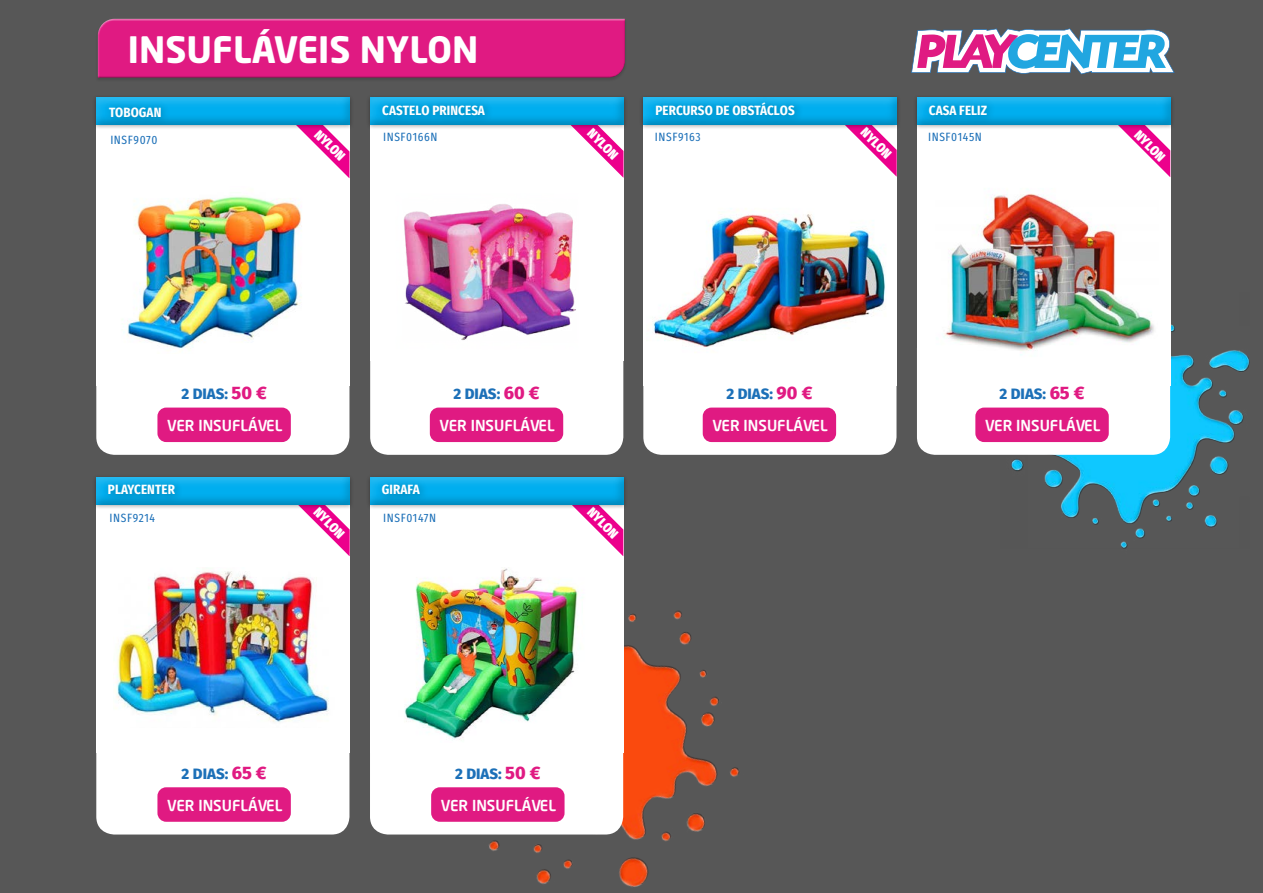
<style>
.page{position:relative;width:1263px;height:893px;background:#575757}
.page>*{position:absolute;margin:0;border:0;box-sizing:border-box;transform-origin:0 0}
.t1{font:700 36px "Neo Sans Std";color:#fff}
.t2{font:800 15px "Fira Sans";color:#1c70b8}
.t3{font:500 14.85px "Neo Sans Pro";color:#fff}
.t4{font:800 13.5px "Fira Sans Condensed";color:#fff}
.t5{font:700 13.35px "Fira Sans Condensed";letter-spacing:.01em;color:#fff}
.t6{font:12px "Fira Sans Condensed";letter-spacing:.05em;color:#1c70b8}
.s1{font-size:18px;color:#e01a82}
</style>
<div class="page">
<svg style="left:911px;top:28px;width:264px;height:46px"></svg>
<img style="left:350px;top:518px;width:473px;height:375px">
<img style="left:995px;top:242px;width:255px;height:345px">
<div style="left:643px;top:98px;width:253px;height:288px;background:#fff"></div>
<div style="left:96px;top:98px;width:253px;height:288px;background:#fff"></div>
<div style="left:917px;top:98px;width:253px;height:288px;background:#fff"></div>
<div style="left:370px;top:98px;width:253px;height:263px;background:#fff"></div>
<div style="left:96px;top:710px;width:253px;height:124px;background:#fff;border-radius:18px"></div>
<div style="left:370px;top:710px;width:253px;height:124px;background:#fff;border-radius:18px"></div>
<div style="left:917px;top:331px;width:253px;height:124px;background:#fff;border-radius:18px"></div>
<div style="left:96px;top:331px;width:253px;height:124px;background:#fff;border-radius:18px"></div>
<div style="left:643px;top:331px;width:253px;height:124px;background:#fff;border-radius:18px"></div>
<div style="left:370px;top:331px;width:253px;height:124px;background:#fff;border-radius:18px"></div>
<div style="left:96px;top:477px;width:253px;height:276px;background:#fff"></div>
<div style="left:370px;top:477px;width:253px;height:276px;background:#fff"></div>
<svg style="left:303px;top:510px;width:47px;height:46px"></svg>
<svg style="left:577px;top:510px;width:46px;height:46px"></svg>
<svg style="left:1123px;top:130px;width:47px;height:47px"></svg>
<svg style="left:301px;top:130px;width:48px;height:48px"></svg>
<svg style="left:575px;top:130px;width:48px;height:48px"></svg>
<div style="left:703px;top:408px;width:133px;height:34px;background:#e01a82"></div>
<div style="left:430px;top:408px;width:133px;height:34px;background:#e01a82"></div>
<div style="left:157px;top:408px;width:134px;height:34px;background:#e01a82"></div>
<svg style="left:157px;top:787px;width:134px;height:35px;background:#e12186"></svg>
<svg style="left:431px;top:787px;width:133px;height:35px;background:#e02085"></svg>
<div style="left:975px;top:408px;width:134px;height:34px;background:#e01a82"></div>
<img style="left:127px;top:195px;width:175px;height:154px">
<img style="left:403px;top:204px;width:173px;height:136px">
<img style="left:653px;top:210px;width:233px;height:137px">
<img style="left:943px;top:194px;width:211px;height:161px">
<img style="left:116px;top:571px;width:213px;height:151px">
<div style="left:96px;top:19px;width:531px;height:63px;background:#525252"></div>
<div style="left:96px;top:16px;width:531px;height:63px;background:#575757"></div>
<div style="left:96px;top:18px;width:531px;height:62px;background:#454545;opacity:.62"></div>
<div style="left:93px;top:474px;width:261px;height:36px;background:#000;opacity:.35"></div>
<div style="left:84px;top:467px;width:274px;height:39px;background:#575757"></div>
<div style="left:86px;top:470px;width:276px;height:36px;background:#000;opacity:.3"></div>
<div style="left:366px;top:474px;width:261px;height:36px;background:#000;opacity:.35"></div>
<div style="left:358px;top:467px;width:273px;height:39px;background:#575757"></div>
<div style="left:360px;top:470px;width:276px;height:36px;background:#000;opacity:.3"></div>
<div style="left:102px;top:477px;width:82px;height:27px;background:#000;opacity:.3"></div>
<div style="left:375px;top:477px;width:54px;height:27px;background:#000;opacity:.3"></div>
<div style="left:640px;top:95px;width:261px;height:35px;background:#000;opacity:.35"></div>
<div style="left:631px;top:87px;width:274px;height:39px;background:#575757"></div>
<div style="left:633px;top:90px;width:276px;height:36px;background:#000;opacity:.3"></div>
<div style="left:913px;top:95px;width:261px;height:35px;background:#000;opacity:.35"></div>
<div style="left:905px;top:87px;width:273px;height:39px;background:#575757"></div>
<div style="left:907px;top:90px;width:276px;height:36px;background:#000;opacity:.3"></div>
<div style="left:93px;top:95px;width:261px;height:35px;background:#000;opacity:.35"></div>
<div style="left:84px;top:87px;width:274px;height:39px;background:#575757"></div>
<div style="left:86px;top:90px;width:276px;height:36px;background:#000;opacity:.3"></div>
<div style="left:650px;top:95px;width:154px;height:29px;background:#000;opacity:.3"></div>
<div style="left:922px;top:98px;width:74px;height:26px;background:#000;opacity:.3"></div>
<div style="left:103px;top:100px;width:68px;height:26px;background:#000;opacity:.3"></div>
<div style="left:366px;top:95px;width:261px;height:35px;background:#000;opacity:.35"></div>
<div style="left:358px;top:87px;width:273px;height:39px;background:#575757"></div>
<div style="left:360px;top:90px;width:276px;height:36px;background:#000;opacity:.3"></div>
<div style="left:376px;top:98px;width:118px;height:26px;background:#000;opacity:.3"></div>
<img style="left:404px;top:568px;width:174px;height:172px">
<svg style="left:843px;top:123px;width:54px;height:54px"></svg>
<h1 class="t1" style="left:128px;top:26px;width:352px">INSUFLÁVEIS NYLON</h1>
<p class="t5" style="left:109px;top:100px;width:54px">TOBOGAN</p>
<p class="t5" style="left:382px;top:98px;width:104px">CASTELO PRINCESA</p>
<p class="t5" style="left:655px;top:98px;width:141px">PERCURSO DE OBSTÁCLOS</p>
<p class="t5" style="left:929px;top:98px;width:60px">CASA FELIZ</p>
<p class="t6" style="left:110px;top:129px;width:49px">INSF9070</p>
<p class="t4" style="left:599px;top:122px;width:38px;rotate:45deg">NYLON</p>
<p class="t4" style="left:326px;top:123px;width:38px;rotate:45deg">NYLON</p>
<p class="t6" style="left:383px;top:126px;width:56px">INSF0166N</p>
<p class="t6" style="left:655px;top:126px;width:47px">INSF9163</p>
<p class="t4" style="left:872px;top:121px;width:38px;rotate:45deg">NYLON</p>
<p class="t4" style="left:1145px;top:124px;width:38px;rotate:45deg">NYLON</p>
<p class="t6" style="left:928px;top:126px;width:55px">INSF0145N</p>
<p class="t2" style="left:181px;top:381px;width:87px">2 DIAS: <span class="s1">50 €</span></p>
<p class="t2" style="left:453px;top:381px;width:87px">2 DIAS: <span class="s1">60 €</span></p>
<p class="t2" style="left:726px;top:381px;width:87px">2 DIAS: <span class="s1">90 €</span></p>
<p class="t3" style="left:167px;top:416px;width:117px">VER INSUFLÁVEL</p>
<p class="t3" style="left:439px;top:416px;width:117px">VER INSUFLÁVEL</p>
<p class="t3" style="left:712px;top:416px;width:117px">VER INSUFLÁVEL</p>
<p class="t5" style="left:108px;top:477px;width:68px">PLAYCENTER</p>
<p class="t5" style="left:382px;top:477px;width:40px">GIRAFA</p>
<p class="t4" style="left:325px;top:501px;width:38px;rotate:45deg">NYLON</p>
<p class="t4" style="left:598px;top:501px;width:38px;rotate:45deg">NYLON</p>
<p class="t6" style="left:109px;top:506px;width:47px">INSF9214</p>
<p class="t6" style="left:383px;top:506px;width:54px">INSF0147N</p>
<p class="t2" style="left:999px;top:381px;width:87px">2 DIAS: <span class="s1">65 €</span></p>
<p class="t3" style="left:985px;top:416px;width:117px">VER INSUFLÁVEL</p>
<p class="t2" style="left:182px;top:760px;width:87px">2 DIAS: <span class="s1">65 €</span></p>
<p class="t2" style="left:455px;top:760px;width:87px">2 DIAS: <span class="s1">50 €</span></p>
<p class="t3" style="left:167px;top:796px;width:117px">VER INSUFLÁVEL</p>
<p class="t3" style="left:441px;top:796px;width:117px">VER INSUFLÁVEL</p>
</div>
